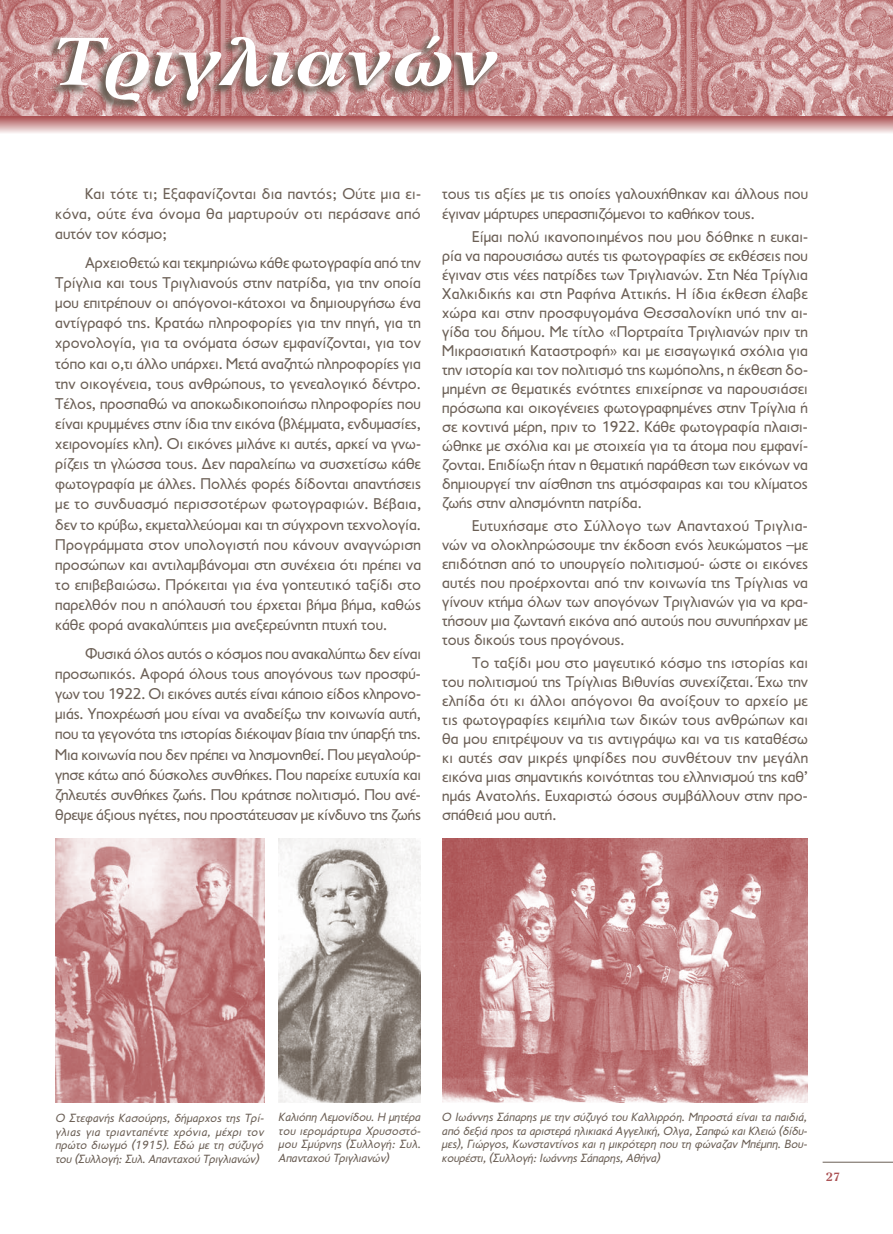
<style>
.page{position:relative;width:893px;height:1234px;background:#fff}
.page>*{position:absolute;margin:0;border:0;box-sizing:border-box;transform-origin:0 0}
.t1{font:italic 700 68.25px "GFS Artemisia";color:#fff;scale:1.15 1}
.t2{font:15.75px/20.1px "PF Transport";color:#6b5f55;text-align:justify}
.t3{font:italic 12px/13.5px "PF Transport";color:#6b5f55;text-align:justify}
.t4{font:700 12px "GFS Artemisia";color:#ab5153}
</style>
<div class="page">
<hr style="left:823px;top:1161px;width:70px;height:1px;background:#6b5f55">
<svg style="left:0;top:0;width:893px;height:116px"></svg>
<svg style="left:0;top:116px;width:893px;height:17px"></svg>
<svg style="left:0;top:34px;width:499px;height:79px"></svg>
<img style="left:442px;top:838px;width:366px;height:264px">
<img style="left:56px;top:838px;width:208px;height:264px">
<img style="left:279px;top:838px;width:142px;height:264px">
<h1 class="t1" style="left:50px;top:8px;width:391px">Τριγλιανών</h1>
<p class="t2" style="left:55px;top:184px;width:367px;text-indent:30px">Και τότε τι; Εξαφανίζονται δια παντός; Ούτε μια ει&shy;κόνα, ούτε ένα όνομα θα μαρτυρούν οτι περάσανε από αυτόν τον κόσμο;</p>
<p class="t2" style="left:55px;top:252px;width:367px;text-indent:30px">Αρχειοθετώ και τεκμηριώνω κάθε φωτογραφία από την Τρίγλια και τους Τριγλιανούς στην πατρίδα, για την οποία μου επιτρέπουν οι απόγονοι-κάτοχοι να δημιουργήσω ένα αντίγραφό της. Κρατάω πληροφορίες για την πηγή, για τη χρονολογία, για τα ονόματα όσων εμφανίζονται, για τον τόπο και ο,τι άλλο υπάρχει. Μετά αναζητώ πληροφορίες για την οικογένεια, τους ανθρώπους, το γενεαλογικό δέντρο.<br>Τέλος, προσπαθώ να αποκωδικοποιήσω πληροφορίες που είναι κρυμμένες στην ίδια την εικόνα (βλέμματα, ενδυμασίες, χειρονομίες κλπ). Οι εικόνες μιλάνε κι αυτές, αρκεί να γνω&shy;ρίζεις τη γλώσσα τους. Δεν παραλείπω να συσχετίσω κάθε φωτογραφία με άλλες. Πολλές φορές δίδονται απαντήσεις με το συνδυασμό περισσοτέρων φωτογραφιών. Βέβαια, δεν το κρύβω, εκμεταλλεύομαι και τη σύγχρονη τεχνολογία.<br>Προγράμματα στον υπολογιστή που κάνουν αναγνώριση προσώπων και αντιλαμβάνομαι στη συνέχεια ότι πρέπει να το επιβεβαιώσω. Πρόκειται για ένα γοητευτικό ταξίδι στο παρελθόν που η απόλαυσή του έρχεται βήμα βήμα, καθώς κάθε φορά ανακαλύπτεις μια ανεξερεύνητη πτυχή του.</p>
<p class="t2" style="left:55px;top:643px;width:367px;text-indent:30px">Φυσικά όλος αυτός ο κόσμος που ανακαλύπτω δεν είναι προσωπικός. Αφορά όλους τους απογόνους των προσφύ&shy;γων του 1922. Οι εικόνες αυτές είναι κάποιο είδος κληρονο&shy;μιάς. Υποχρέωσή μου είναι να αναδείξω την κοινωνία αυτή, που τα γεγονότα της ιστορίας διέκοψαν βίαια την ύπαρξή της.<br>Μια κοινωνία που δεν πρέπει να λησμονηθεί. Που μεγαλούρ&shy;γησε κάτω από δύσκολες συνθήκες. Που παρείχε ευτυχία και ζηλευτές συνθήκες ζωής. Που κράτησε πολιτισμό. Που ανέ&shy;θρεψε άξιους ηγέτες, που προστάτευσαν με κίνδυνο της ζωής</p>
<p class="t2" style="left:442px;top:184px;width:367px;line-height:19.6px">τους τις αξίες με τις οποίες γαλουχήθηκαν και άλλους που έγιναν μάρτυρες υπερασπιζόμενοι το καθήκον τους.</p>
<p class="t2" style="left:442px;top:227px;width:367px;line-height:18.9px;text-indent:30px">Είμαι πολύ ικανοποιημένος που μου δόθηκε η ευκαι&shy;ρία να παρουσιάσω αυτές τις φωτογραφίες σε εκθέσεις που έγιναν στις νέες πατρίδες των Τριγλιανών. Στη Νέα Τρίγλια Χαλκιδικής και στη Ραφήνα Αττικής. Η ίδια έκθεση έλαβε χώρα και στην προσφυγομάνα Θεσσαλονίκη υπό την αι&shy;γίδα του δήμου. Με τίτλο «Πορτραίτα Τριγλιανών πριν τη Μικρασιατική Καταστροφή» και με εισαγωγικά σχόλια για την ιστορία και τον πολιτισμό της κωμόπολης, η έκθεση δο&shy;μημένη σε θεματικές ενότητες επιχείρησε να παρουσιάσει πρόσωπα και οικογένειες φωτογραφημένες στην Τρίγλια ή σε κοντινά μέρη, πριν το 1922. Κάθε φωτογραφία πλαισι&shy;ώθηκε με σχόλια και με στοιχεία για τα άτομα που εμφανί&shy;ζονται. Επιδίωξη ήταν η θεματική παράθεση των εικόνων να δημιουργεί την αίσθηση της ατμόσφαιρας και του κλίματος ζωής στην αλησμόνητη πατρίδα.</p>
<p class="t2" style="left:442px;top:516px;width:367px;line-height:18.9px;text-indent:30px">Ευτυχήσαμε στο Σύλλογο των Απανταχού Τριγλια&shy;νών να ολοκληρώσουμε την έκδοση ενός λευκώματος –με επιδότηση από το υπουργείο πολιτισμού- ώστε οι εικόνες αυτές που προέρχονται από την κοινωνία της Τρίγλιας να γίνουν κτήμα όλων των απογόνων Τριγλιανών για να κρα&shy;τήσουν μια ζωντανή εικόνα από αυτούς που συνυπήρχαν με τους δικούς τους προγόνους.</p>
<p class="t2" style="left:442px;top:653px;width:367px;line-height:18.9px;text-indent:30px">Το ταξίδι μου στο μαγευτικό κόσμο της ιστορίας και του πολιτισμού της Τρίγλιας Βιθυνίας συνεχίζεται. Έχω την ελπίδα ότι κι άλλοι απόγονοι θα ανοίξουν το αρχείο με τις φωτογραφίες κειμήλια των δικών τους ανθρώπων και θα μου επιτρέψουν να τις αντιγράψω και να τις καταθέσω κι αυτές σαν μικρές ψηφίδες που συνθέτουν την μεγάλη εικόνα μιας σημαντικής κοινότητας του ελληνισμού της καθ’ ημάς Ανατολής. Ευχαριστώ όσους συμβάλλουν στην προ&shy;σπάθειά μου αυτή.</p>
<p class="t3" style="left:56px;top:1110px;width:210px">Ο Στεφανής Κασούρης, δήμαρχος της Τρί&shy;γλιας για τριανταπέντε χρόνια, μέχρι τον πρώτο διωγμό (1915). Εδώ με τη σύζυγό του (Συλλογή: Συλ. Απανταχού Τριγλιανών)</p>
<p class="t3" style="left:279px;top:1110px;width:144px">Καλιόπη Λεμονίδου. Η μητέρα του ιερομάρτυρα Χρυσοστό&shy;μου Σμύρνης (Συλλογή: Συλ.<br>Απανταχού Τριγλιανών)</p>
<p class="t3" style="left:442px;top:1110px;width:367px">Ο Ιωάννης Σάπαρης με την σύζυγό του Καλλιρρόη. Μπροστά είναι τα παιδιά, από δεξιά προς τα αριστερά ηλικιακά Αγγελική, Ολγα, Σαπφώ και Κλειώ (δίδυ&shy;μες), Γιώργος, Κωνσταντίνος και η μικρότερη που τη φώναζαν Μπέμπη. Βου&shy;κουρέστι, (Συλλογή: Ιωάννης Σάπαρης, Αθήνα)</p>
<p class="t4" style="left:826px;top:1166px;width:17px">27</p>
</div>
